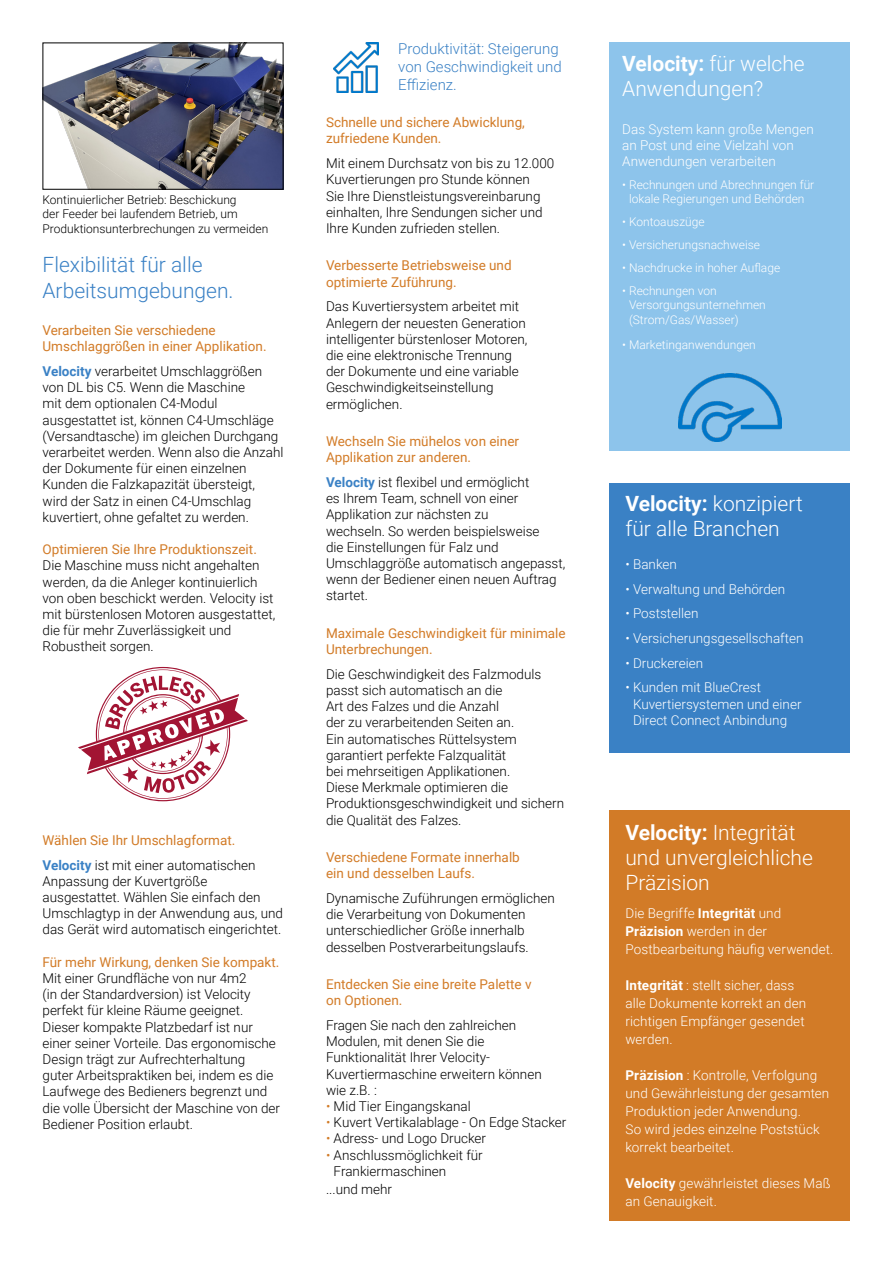
<style>
.page{position:relative;width:893px;height:1263px;background:#fff}
.page>*{position:absolute;margin:0;border:0;box-sizing:border-box;transform-origin:0 0}
.t1{font:300 21px/25.2px "Roboto";color:#fff}
.t2{font:300 21px/25.2px "Roboto";color:#3a81c5}
.t3{font:300 15px/18px "Roboto";color:#3a81c5}
.t4{font:300 13.5px/16.2px "Roboto";color:#000}
.t5{font:300 13.5px/18px "Roboto";color:#fff}
.t6{font:13.5px/16.2px "Roboto";color:#d27b27}
.t7{font:300 12px/14.4px "Roboto";color:#fff;text-align:center}
.t8{font:300 12px/14.4px "Roboto";color:#000}
.s1{font-weight:700;color:#3a81c5}
.s2{font-weight:300;color:#000}
.s3{color:#d27b27}
.s4{font-weight:700}
</style>
<div class="page">
<img style="left:45px;top:45px;width:236px;height:143px">
<div style="left:43px;top:43px;width:240px;height:147px;border:1px solid #000"></div>
<svg style="left:78px;top:667px;width:170px;height:134px"></svg>
<div style="left:609px;top:43px;width:241px;height:408px;background:#8dc4eb"></div>
<img style="left:679px;top:373px;width:102px;height:68px">
<div style="left:609px;top:484px;width:241px;height:269px;background:#3a81c5"></div>
<div style="left:609px;top:810px;width:241px;height:410px;background:#d27b27"></div>
<img style="left:334px;top:43px;width:44px;height:49px">
<p class="t8" style="left:43px;top:192px;width:227px">Kontinuierlicher Betrieb: Beschickung<br>der Feeder bei laufendem Betrieb, um<br>Produktionsunterbrechungen zu vermeiden</p>
<h1 class="t2" style="left:43px;top:252px;width:193px">Flexibilität für alle<br>Arbeitsumgebungen.</h1>
<p class="t6" style="left:43px;top:322px;width:226px">Verarbeiten Sie verschiedene<br>Umschlaggrößen in einer Applikation.</p>
<p class="t4" style="left:43px;top:363px;width:242px"><span class="s1">Velocity</span> verarbeitet Umschlaggrößen von DL bis C5. Wenn die Maschine<br>mit dem optionalen C4-Modul ausgestattet ist, können C4-Umschläge (Versandtasche) im gleichen Durchgang verarbeitet werden. Wenn also die Anzahl der Dokumente für einen einzelnen Kunden die Falzkapazität übersteigt, wird der Satz in einen C4-Umschlag kuvertiert, ohne gefaltet zu werden.</p>
<p class="t6" style="left:43px;top:541px;width:216px">Optimieren Sie Ihre Produktionszeit.</p>
<p class="t4" style="left:43px;top:557px;width:234px">Die Maschine muss nicht angehalten werden, da die Anleger kontinuierlich von oben beschickt werden. Velocity ist mit bürstenlosen Motoren ausgestattet, die für mehr Zuverlässigkeit und Robustheit sorgen.</p>
<p class="t6" style="left:43px;top:827px;width:215px;line-height:24.8px">Wählen Sie Ihr Umschlagformat.<br><span class="s1">Velocity</span> <span class="s2">ist mit einer automatischen</span></p>
<p class="t4" style="left:43px;top:872px;width:242px">Anpassung der Kuvertgröße ausgestattet. Wählen Sie einfach den Umschlagtyp in der Anwendung aus, und das Gerät wird automatisch eingerichtet.</p>
<p class="t6" style="left:43px;top:953px;width:238px">Für mehr Wirkung, denken Sie kompakt.</p>
<p class="t4" style="left:43px;top:969px;width:239px">Mit einer Grundfläche von nur 4m2<br>(in der Standardversion) ist Velocity perfekt für kleine Räume geeignet.<br>Dieser kompakte Platzbedarf ist nur einer seiner Vorteile. Das ergonomische Design trägt zur Aufrechterhaltung<br>guter Arbeitspraktiken bei, indem es die Laufwege des Bedieners begrenzt und die volle Übersicht der Maschine von der Bediener Position erlaubt.</p>
<p class="t3" style="left:398px;top:39px;width:165px">Produktivität: Steigerung von Geschwindigkeit und<br>Effizienz.</p>
<p class="t6" style="left:326px;top:114px;width:200px">Schnelle und sichere Abwicklung, zufriedene Kunden.</p>
<p class="t4" style="left:326px;top:155px;width:230px">Mit einem Durchsatz von bis zu 12.000<br>Kuvertierungen pro Stunde können<br>Sie Ihre Dienstleistungsvereinbarung einhalten, Ihre Sendungen sicher und Ihre Kunden zufrieden stellen.</p>
<p class="t6" style="left:326px;top:257px;width:187px">Verbesserte Betriebsweise und optimierte Zuführung.</p>
<p class="t4" style="left:326px;top:298px;width:203px">Das Kuvertiersystem arbeitet mit<br>Anlegern der neuesten Generation intelligenter bürstenloser Motoren, die eine elektronische Trennung der Dokumente und eine variable<br>Geschwindigkeitseinstellung ermöglichen.</p>
<p class="t6" style="left:326px;top:433px;width:195px">Wechseln Sie mühelos von einer<br>Applikation zur anderen.</p>
<p class="t4" style="left:326px;top:473px;width:241px"><span class="s1">Velocity</span> ist flexibel und ermöglicht<br>es Ihrem Team, schnell von einer<br>Applikation zur nächsten zu<br>wechseln. So werden beispielsweise<br>die Einstellungen für Falz und<br>Umschlaggröße automatisch angepasst, wenn der Bediener einen neuen Auftrag startet.</p>
<p class="t6" style="left:326px;top:624px;width:241px">Maximale Geschwindigkeit für minimale<br>Unterbrechungen.</p>
<p class="t4" style="left:326px;top:665px;width:240px">Die Geschwindigkeit des Falzmoduls passt sich automatisch an die<br>Art des Falzes und die Anzahl<br>der zu verarbeitenden Seiten an.<br>Ein automatisches Rüttelsystem garantiert perfekte Falzqualität<br>bei mehrseitigen Applikationen.<br>Diese Merkmale optimieren die<br>Produktionsgeschwindigkeit und sichern die Qualität des Falzes.</p>
<p class="t6" style="left:326px;top:849px;width:195px">Verschiedene Formate innerhalb ein und desselben Laufs.</p>
<p class="t4" style="left:326px;top:889px;width:230px">Dynamische Zuführungen ermöglichen die Verarbeitung von Dokumenten unterschiedlicher Größe innerhalb desselben Postverarbeitungslaufs.</p>
<p class="t6" style="left:326px;top:975px;width:207px">Entdecken Sie eine breite Palette v on Optionen.</p>
<p class="t4" style="left:326px;top:1016px;width:217px">Fragen Sie nach den zahlreichen<br>Modulen, mit denen Sie die<br>Funktionalität Ihrer Velocity-<br>Kuvertiermaschine erweitern können wie z.B. :</p>
<p class="t4" style="left:326px;top:1097px;width:146px"><span class="s3">•</span> Mid Tier Eingangskanal</p>
<p class="t4" style="left:326px;top:1114px;width:242px"><span class="s3">•</span> Kuvert Vertikalablage - On Edge Stacker</p>
<p class="t4" style="left:326px;top:1130px;width:162px"><span class="s3">•</span> Adress- und Logo Drucker</p>
<p class="t4" style="left:334px;top:1146px;width:151px;text-indent:-8px"><span class="s3">•</span> Anschlussmöglichkeit für<br>Frankiermaschinen</p>
<p class="t4" style="left:326px;top:1180px;width:68px">...und mehr</p>
<h1 class="t1" style="left:622px;top:50px;width:184px"><span class="s4">Velocity:</span> für welche<br>Anwendungen?</h1>
<p class="t5" style="left:622px;top:120px;width:193px;line-height:16.2px">Das System kann große Mengen an Post und eine Vielzahl von<br>Anwendungen verarbeiten</p>
<p class="t7" style="left:622px;top:177px;width:194px">• Rechnungen und Abrechnungen für lokale Regierungen und Behörden</p>
<p class="t7" style="left:622px;top:214px;width:84px">• Kontoauszüge</p>
<p class="t7" style="left:622px;top:237px;width:139px">• Versicherungsnachweise</p>
<p class="t7" style="left:622px;top:260px;width:159px">• Nachdrucke in hoher Auflage</p>
<p class="t7" style="left:629px;top:283px;width:138px;text-align:left;text-indent:-7px">• Rechnungen von<br>Versorgungsunternehmen (Strom/Gas/Wasser)</p>
<p class="t7" style="left:622px;top:337px;width:135px">• Marketinganwendungen</p>
<h1 class="t1" style="left:625px;top:490px;width:179px"><span class="s4">Velocity:</span> konzipiert für alle Branchen</h1>
<p class="t5" style="left:625px;top:554px;width:53px">• Banken</p>
<p class="t5" style="left:625px;top:579px;width:161px">• Verwaltung und Behörden</p>
<p class="t5" style="left:625px;top:604px;width:75px">• Poststellen</p>
<p class="t5" style="left:625px;top:629px;width:180px">• Versicherungsgesellschaften</p>
<p class="t5" style="left:625px;top:653px;width:79px">• Druckereien</p>
<p class="t5" style="left:633px;top:679px;width:170px;line-height:16.2px;text-indent:-8px">• Kunden mit BlueCrest<br>Kuvertiersystemen und einer<br>Direct Connect Anbindung</p>
<h1 class="t1" style="left:625px;top:819px;width:189px"><span class="s4">Velocity:</span> Integrität und unvergleichliche<br>Präzision</h1>
<p class="t5" style="left:625px;top:904px;width:209px">Die Begriffe <span class="s4">Integrität</span> und<br><span class="s4">Präzision</span> werden in der<br>Postbearbeitung häufig verwendet.</p>
<p class="t5" style="left:625px;top:976px;width:182px"><span class="s4">Integrität</span> : stellt sicher, dass alle Dokumente korrekt an den richtigen Empfänger gesendet werden.</p>
<p class="t5" style="left:625px;top:1066px;width:205px"><span class="s4">Präzision</span> : Kontrolle, Verfolgung und Gewährleistung der gesamten<br>Produktion jeder Anwendung.<br>So wird jedes einzelne Poststück korrekt bearbeitet.</p>
<p class="t5" style="left:625px;top:1174px;width:207px"><span class="s4">Velocity</span> gewährleistet dieses Maß an Genauigkeit.</p>
</div>
